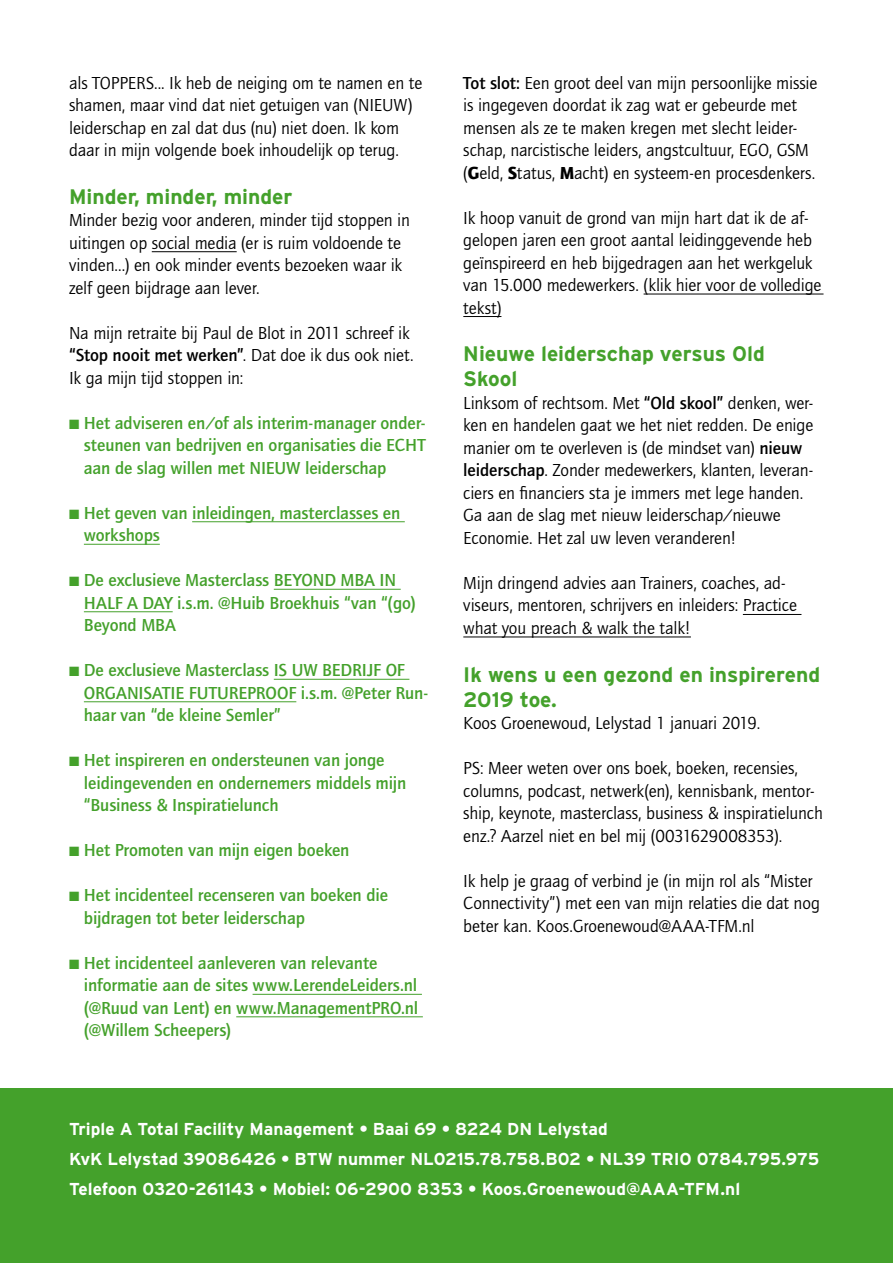
<style>
.page{position:relative;width:893px;height:1263px;background:#fff}
.page>*{position:absolute;margin:0;border:0;box-sizing:border-box;transform-origin:0 0}
.t1{font:700 21px/25.2px "Interstate";color:#44a12b}
.t2{font:18px/22.5px "Quay Sans";letter-spacing:-.005em;color:#000}
.t3{font:500 18px/22.5px "Quay Sans";letter-spacing:-.005em;color:#44a12b}
.t4{font:700 17.25px/30px "Interstate";letter-spacing:-.005em;color:#fff}
.s1{font-weight:500}
.s2{font-weight:900}
</style>
<div class="page">
<div style="left:0;top:1089px;width:893px;height:174px;background:#44a12b"></div>
<hr style="left:152px;top:251px;width:85px;height:1px;background:#000">
<hr style="left:192px;top:521px;width:213px;height:1px;background:#44a12b">
<hr style="left:84px;top:544px;width:76px;height:1px;background:#44a12b">
<hr style="left:274px;top:589px;width:127px;height:1px;background:#44a12b">
<hr style="left:84px;top:611px;width:89px;height:1px;background:#44a12b">
<hr style="left:274px;top:679px;width:135px;height:1px;background:#44a12b">
<hr style="left:84px;top:701px;width:212px;height:1px;background:#44a12b">
<hr style="left:253px;top:994px;width:169px;height:1px;background:#44a12b">
<hr style="left:236px;top:1016px;width:187px;height:1px;background:#44a12b">
<hr style="left:644px;top:294px;width:179px;height:1px;background:#000">
<hr style="left:463px;top:316px;width:38px;height:1px;background:#000">
<hr style="left:743px;top:614px;width:58px;height:1px;background:#000">
<hr style="left:463px;top:637px;width:228px;height:1px;background:#000">
<p class="t2" style="left:69px;top:72px;width:355px">als TOPPERS... Ik heb de neiging om te namen en te shamen, maar vind dat niet getuigen van (NIEUW) leiderschap en zal dat dus (nu) niet doen. Ik kom daar in mijn volgende boek inhoudelijk op terug.</p>
<p class="t1" style="left:69px;top:184px;width:225px">Minder, minder, minder</p>
<p class="t2" style="left:69px;top:209px;width:342px">Minder bezig voor anderen, minder tijd stoppen in uitingen op social media (er is ruim voldoende te vinden...) en ook minder events bezoeken waar ik zelf geen bijdrage aan lever.</p>
<p class="t2" style="left:69px;top:322px;width:346px">Na mijn retraite bij Paul de Blot in 2011 schreef ik <span class="s1">“Stop nooit met werken”</span>. Dat doe ik dus ook niet.<br>Ik ga mijn tijd stoppen in:</p>
<p class="t3" style="left:84px;top:412px;width:343px;text-align:justify;text-indent:-15px">■ Het adviseren en/of als interim-manager onder&shy;steunen van bedrijven en organisaties die ECHT aan de slag willen met NIEUW leiderschap</p>
<p class="t3" style="left:84px;top:502px;width:318px;text-indent:-15px">■ Het geven van inleidingen, masterclasses en workshops</p>
<p class="t3" style="left:84px;top:569px;width:334px;text-indent:-15px">■ De exclusieve Masterclass BEYOND MBA IN<br>HALF A DAY i.s.m. @Huib Broekhuis “van “(go)<br>Beyond MBA</p>
<p class="t3" style="left:84px;top:659px;width:346px;text-indent:-15px">■ De exclusieve Masterclass IS UW BEDRIJF OF<br>ORGANISATIE FUTUREPROOF i.s.m. @Peter Run&shy;haar van “de kleine Semler”</p>
<p class="t3" style="left:84px;top:749px;width:324px;text-indent:-15px">■ Het inspireren en ondersteunen van jonge leidingevenden en ondernemers middels mijn “Business &amp; Inspiratielunch</p>
<p class="t3" style="left:69px;top:839px;width:282px">■ Het Promoten van mijn eigen boeken</p>
<p class="t3" style="left:84px;top:884px;width:306px;text-indent:-15px">■ Het incidenteel recenseren van boeken die bijdragen tot beter leiderschap</p>
<p class="t3" style="left:84px;top:952px;width:336px;text-indent:-15px">■ Het incidenteel aanleveren van relevante informatie aan de sites www.LerendeLeiders.nl (@Ruud van Lent) en www.ManagementPRO.nl (@Willem Scheepers)</p>
<p class="t2" style="left:463px;top:72px;width:356px"><span class="s1">Tot slot:</span> Een groot deel van mijn persoonlijke missie is ingegeven doordat ik zag wat er gebeurde met mensen als ze te maken kregen met slecht leider&shy;schap, narcistische leiders, angstcultuur, EGO, GSM (<span class="s2">G</span>eld, <span class="s2">S</span>tatus, <span class="s2">M</span>acht) en systeem-en procesdenkers.</p>
<p class="t2" style="left:463px;top:207px;width:360px">Ik hoop vanuit de grond van mijn hart dat ik de af&shy;gelopen jaren een groot aantal leidinggevende heb geïnspireerd en heb bijgedragen aan het werkgeluk van 15.000 medewerkers. (klik hier voor de volledige tekst)</p>
<p class="t1" style="left:463px;top:341px;width:303px">Nieuwe leiderschap versus Old<br>Skool</p>
<p class="t2" style="left:463px;top:392px;width:352px">Linksom of rechtsom. Met <span class="s1">“Old skool”</span> denken, wer&shy;ken en handelen gaat we het niet redden. De enige manier om te overleven is (de mindset van) <span class="s1">nieuw leiderschap</span>. Zonder medewerkers, klanten, leveran&shy;ciers en financiers sta je immers met lege handen.<br>Ga aan de slag met nieuw leiderschap/nieuwe Economie. Het zal uw leven veranderen!</p>
<p class="t2" style="left:463px;top:572px;width:335px">Mijn dringend advies aan Trainers, coaches, ad&shy;viseurs, mentoren, schrijvers en inleiders: Practice what you preach &amp; walk the talk!</p>
<p class="t1" style="left:463px;top:661px;width:358px">Ik wens u een gezond en inspirerend<br>2019 toe.</p>
<p class="t2" style="left:463px;top:712px;width:298px">Koos Groenewoud, Lelystad 1 januari 2019.</p>
<p class="t2" style="left:463px;top:757px;width:361px">PS: Meer weten over ons boek, boeken, recensies, columns, podcast, netwerk(en), kennisbank, mentor&shy;ship, keynote, masterclass, business &amp; inspiratielunch enz.? Aarzel niet en bel mij (0031629008353).</p>
<p class="t2" style="left:463px;top:870px;width:358px">Ik help je graag of verbind je (in mijn rol als “Mister<br>Connectivity”) met een van mijn relaties die dat nog beter kan. Koos.Groenewoud@AAA-TFM.nl</p>
<p class="t4" style="left:69px;top:1113px;width:752px">Triple A Total Facility Management • Baai 69 • 8224 DN Lelystad<br>KvK Lelystad 39086426 • BTW nummer NL0215.78.758.B02 • NL39 TRIO 0784.795.975<br>Telefoon 0320-261143 • Mobiel: 06-2900 8353 • Koos.Groenewoud@AAA-TFM.nl</p>
</div>
